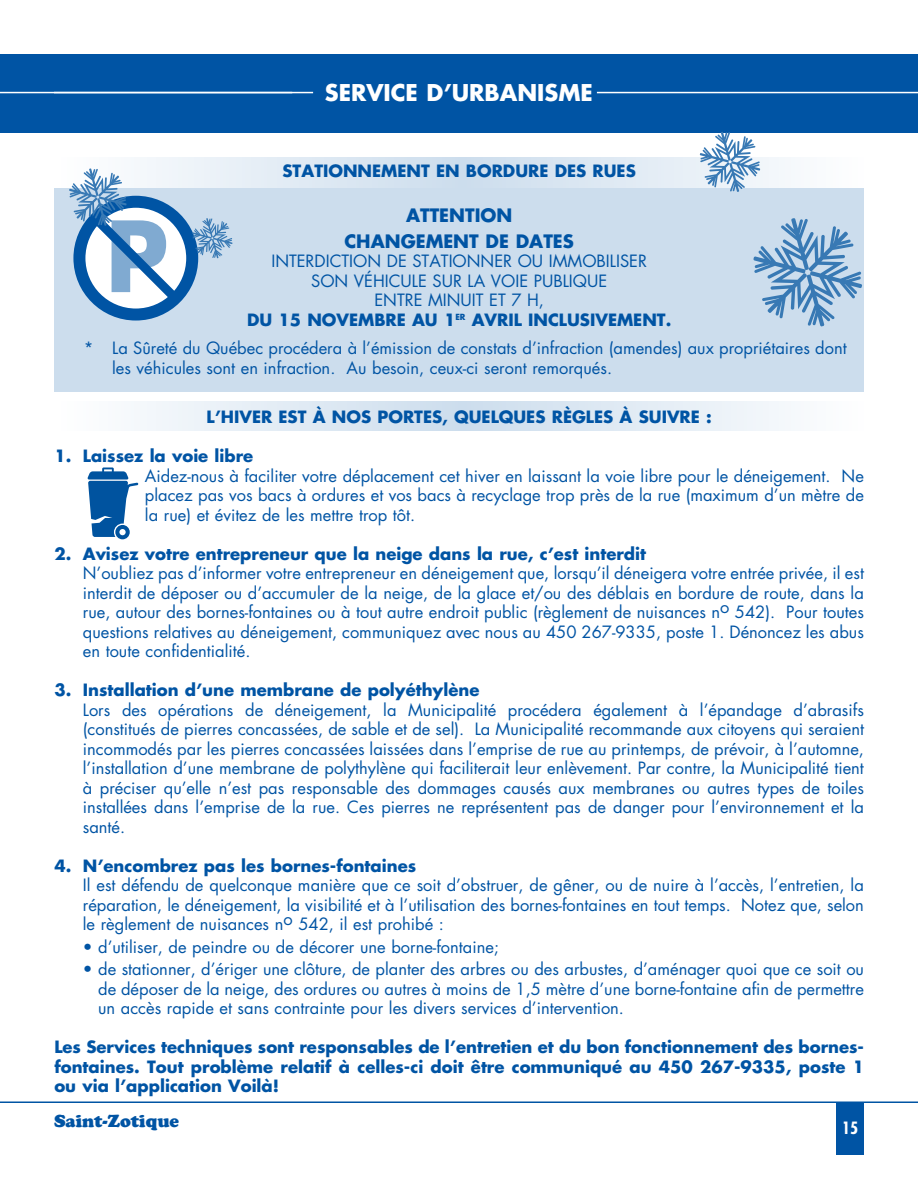
<style>
.page{position:relative;width:918px;height:1188px;background:#fff}
.page>*{position:absolute;margin:0;border:0;box-sizing:border-box;transform-origin:0 0}
.t1{font:700 95.1px "Futura";color:#80aad1}
.t2{font:700 22.5px "Futura";color:#fff}
.t3{font:700 18px "Futura";color:#0054a4}
.t4{font:900 18px "Cooper";color:#0054a4}
.t5{font:16.5px/19.5px "Futura";color:#0054a4;text-align:justify}
.t6{font:700 16.5px/19.5px "Futura";color:#0054a4;text-align:justify}
.t7{font:700 condensed 16.5px "Futura";color:#fff}
</style>
<div class="page">
<div style="left:54px;top:177px;width:810px;height:215px;background:#ccdded"></div>
<svg style="left:54px;top:158px;width:810px;height:29px"></svg>
<svg style="left:140px;top:402px;width:645px;height:29px;background:#e0eaf3"></svg>
<div style="left:836px;top:1103px;width:28px;height:52px;background:#0054a4"></div>
<hr style="left:0;top:1101px;width:918px;height:2px;background:#0054a4">
<div style="left:0;top:54px;width:918px;height:79px;background:#0054a4"></div>
<hr style="left:597px;top:92px;width:321px;height:1px;background:#fff">
<hr style="left:0;top:92px;width:313px;height:1px;background:#fff">
<div style="left:73px;top:196px;width:125px;height:125px;border:12px solid #0054a4;border-radius:50%"></div>
<svg style="left:69px;top:168px;width:163px;height:143px"></svg>
<svg style="left:700px;top:132px;width:60px;height:60px"></svg>
<svg style="left:753px;top:218px;width:109px;height:108px"></svg>
<svg style="left:88px;top:468px;width:50px;height:71px"></svg>
<h1 class="t1" style="left:105px;top:193px;width:56px">P</h1>
<h2 class="t2" style="left:325px;top:77px;width:15px">SERVICE</h2>
<h2 class="t2" style="left:426px;top:77px;width:89px">D’URBANIS</h2>
<h2 class="t2" style="left:558px;top:77px;width:33px">ME</h2>
<p class="t6" style="left:282px;top:161px;width:74px">STATIONNE</p>
<p class="t6" style="left:381px;top:161px;width:246px">MENT EN BORDURE DES RUES</p>
<p class="t3" style="left:406px;top:204px;width:105px">ATTENTION</p>
<p class="t3" style="left:344px;top:229px;width:41px">CHANGE</p>
<p class="t3" style="left:426px;top:229px;width:138px">MENT DE DATES</p>
<p class="t5" style="left:271px;top:252px;width:377px">INTERDICTION DE STATIONNER OU IMMOBILISER</p>
<p class="t5" style="left:311px;top:271px;width:298px">SON VÉHICULE SUR LA VOIE PUBLIQUE</p>
<p class="t5" style="left:374px;top:291px;width:171px">ENTRE MINUIT ET 7 H,</p>
<p class="t6" style="left:247px;top:310px;width:236px">DU 15 NOVEMBRE AU 1<sup>ER</sup> AVRI</p>
<p class="t6" style="left:514px;top:310px;width:25px">L INC</p>
<p class="t6" style="left:559px;top:310px;width:31px">LUSIVE</p>
<p class="t6" style="left:617px;top:310px;width:56px">MENT.</p>
<p class="t5" style="left:112px;top:338px;width:736px;text-indent:-28px">* La Sûreté du Québec procédera à l’émission de constats d’infraction (amendes) aux propriétaires dont les véhicules sont en infraction. Au besoin, ceux-ci seront remorqués.</p>
<p class="t6" style="left:207px;top:407px;width:38px">L’HIVER</p>
<p class="t6" style="left:279px;top:407px;width:286px">EST À NOS PORTES, QUELQUES RÈG</p>
<p class="t6" style="left:586px;top:407px;width:86px">LES À SUIVRE</p>
<p class="t6" style="left:706px;top:407px;width:7px">:</p>
<p class="t6" style="left:54px;top:446px;width:200px">1. Laissez la voie libre</p>
<p class="t5" style="left:145px;top:466px;width:721px">Aidez-nous à faciliter votre déplacement cet hiver en laissant la voie libre pour le déneigement. Ne placez pas vos bacs à ordures et vos bacs à recyclage trop près de la rue (maximum d’un mètre de la rue) et évitez de les mettre trop tôt.</p>
<p class="t6" style="left:54px;top:544px;width:593px">2. Avisez votre entrepreneur que la neige dans la rue, c’est interdit</p>
<p class="t5" style="left:83px;top:564px;width:783px">N’oubliez pas d’informer votre entrepreneur en déneigement que, lorsqu’il déneigera votre entrée privée, il est interdit de déposer ou d’accumuler de la neige, de la glace et/ou des déblais en bordure de route, dans la rue, autour des bornes-fontaines ou à tout autre endroit public (règlement de nuisances no 542). Pour toutes questions relatives au déneigement, communiquez avec nous au 450 267-9335, poste 1. Dénoncez les abus en toute confidentialité.</p>
<p class="t6" style="left:54px;top:680px;width:427px">3. I nstallation d’une membrane de polyéthylène</p>
<p class="t5" style="left:83px;top:700px;width:783px">Lors des opérations de déneigement, la Municipalité procédera également à l’épandage d’abrasifs (constitués de pierres concassées, de sable et de sel). La Municipalité recommande aux citoyens qui seraient incommodés par les pierres concassées laissées dans l’emprise de rue au printemps, de prévoir, à l’automne, l’installation d’une membrane de polythylène qui faciliterait leur enlèvement. Par contre, la Municipalité tient à préciser qu’elle n’est pas responsable des dommages causés aux membranes ou autres types de toiles installées dans l’emprise de la rue. Ces pierres ne représentent pas de danger pour l’environnement et la santé.</p>
<p class="t6" style="left:54px;top:856px;width:363px">4. N ’encombrez pas les bornes-fontaines</p>
<p class="t5" style="left:83px;top:876px;width:783px">Il est défendu de quelconque manière que ce soit d’obstruer, de gêner, ou de nuire à l’accès, l’entretien, la réparation, le déneigement, la visibilité et à l’utilisation des bornes-fontaines en tout temps. Notez que, selon le règlement de nuisances no 542, il est prohibé :</p>
<p class="t5" style="left:83px;top:937px;width:418px">• d’utiliser, de peindre ou de décorer une borne-fontaine;</p>
<p class="t5" style="left:98px;top:960px;width:767px;text-indent:-15px">• de stationner, d’ériger une clôture, de planter des arbres ou des arbustes, d’aménager quoi que ce soit ou de déposer de la neige, des ordures ou autres à moins de 1,5 mètre d’une borne-fontaine afin de permettre un accès rapide et sans contrainte pour les divers services d’intervention.</p>
<p class="t6" style="left:54px;top:1037px;width:811px">Les Services techniques sont responsables de l’entretien et du bon fonctionnement des bornes&shy;fontaines. Tout problème relatif à celles-ci doit être communiqué au 450 267-9335, poste 1 ou via l’application Voilà!</p>
<p class="t4" style="left:54px;top:1110px;width:127px">Saint-Zotique</p>
<p class="t7" style="left:842px;top:1117px;width:18px">15</p>
</div>
